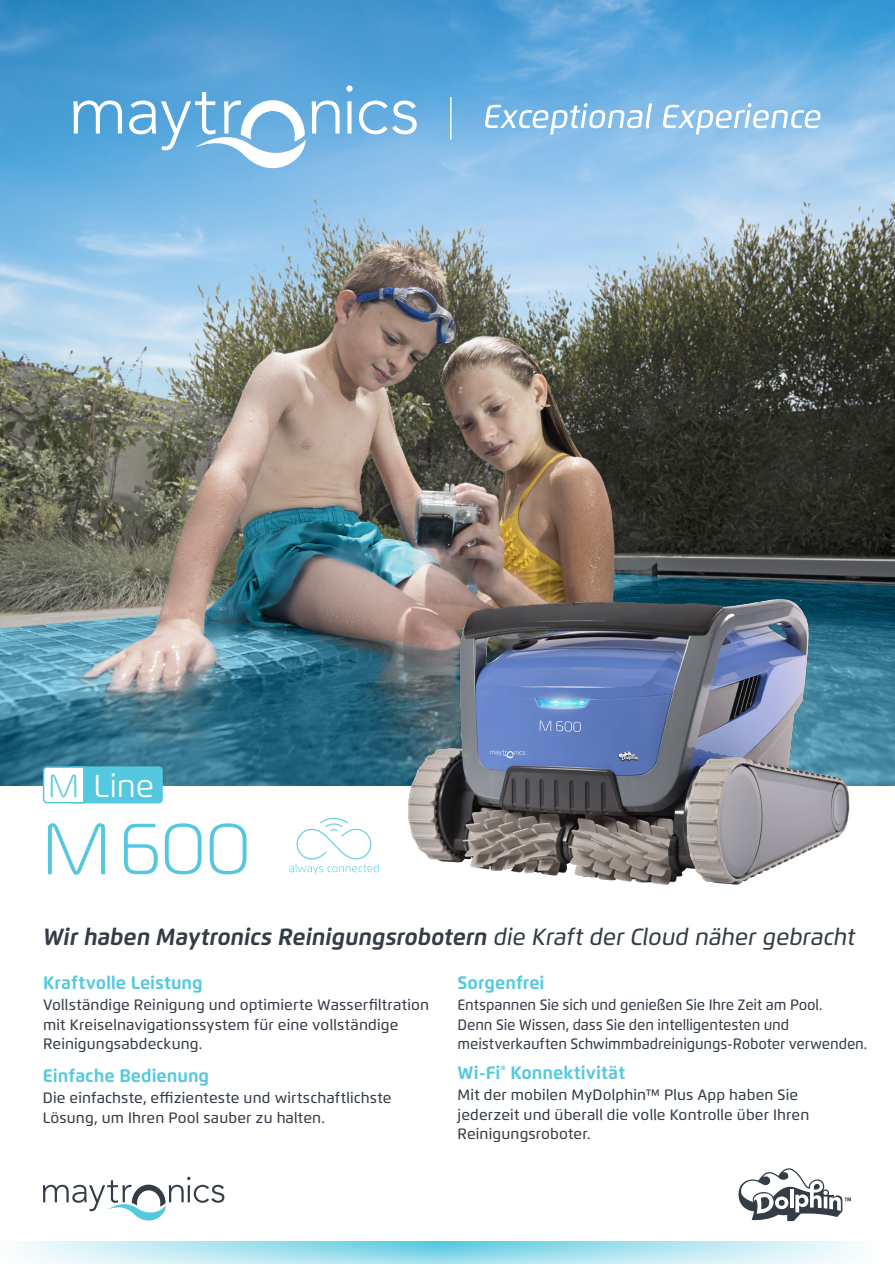
<style>
.page{position:relative;width:895px;height:1264px;background:#fff}
.page>*{position:absolute;margin:0;border:0;box-sizing:border-box;transform-origin:0 0}
.t1{font:300 72px "Magistral";color:#54c8df}
.t2{font:300 31.8px "Magistral";color:#54c8df}
.t3{font:31.65px "Flexo";color:#fff}
.t4{font:italic 700 23.4px "Flexo";letter-spacing:-.005em;color:#343d47}
.t5{font:700 18px "Flexo";color:#54c8df}
.t6{font:500 15px/19.5px "Flexo";letter-spacing:.01em;color:#343d47}
.t7{font:500 15px/19.5px "Flexo";letter-spacing:.01em;color:#343d47;scale:.95 1}
.t8{font:700 10.5px "Flexo";color:#54c8df}
.s1{font-weight:500}
</style>
<div class="page">
<svg style="left:16px;top:1241px;width:844px;height:23px;background:#b7e7f1"></svg>
<img style="left:0;top:0;width:895px;height:785px">
<img style="left:347px;top:532px;width:548px;height:353px">
<svg style="left:43px;top:1176px;width:181px;height:45px"></svg>
<svg style="left:738px;top:1168px;width:113px;height:53px"></svg>
<svg style="left:42px;top:765px;width:121px;height:39px"></svg>
<hr style="left:450px;top:97px;width:1px;height:43px;background:#fff">
<svg style="left:485px;top:103px;width:335px;height:31px"></svg>
<svg style="left:73px;top:101px;width:49px;height:33px"></svg>
<svg style="left:312px;top:101px;width:27px;height:33px"></svg>
<svg style="left:346px;top:85px;width:6px;height:49px"></svg>
<svg style="left:359px;top:101px;width:58px;height:33px"></svg>
<svg style="left:129px;top:92px;width:177px;height:78px"></svg>
<svg style="left:289px;top:818px;width:89px;height:56px"></svg>
<h2 class="t2" style="left:49px;top:766px;width:31px">M</h2>
<h3 class="t3" style="left:94px;top:766px;width:62px">Line</h3>
<h1 class="t1" style="left:43px;top:805px;width:209px">M600</h1>
<h3 class="t4" style="left:43px;top:922px;width:813px">Wir haben Maytronics Reinigungsrobotern <span class="s1">die Kraft der Cloud näher gebracht</span></h3>
<p class="t5" style="left:43px;top:971px;width:161px">Kraftvolle Leistung</p>
<p class="t6" style="left:43px;top:995px;width:387px">Vollständige Reinigung und optimierte Wasserfiltration mit Kreiselnavigationssystem für eine vollständige<br>Reinigungsabdeckung.</p>
<p class="t5" style="left:43px;top:1064px;width:168px">Einfache Bedienung</p>
<p class="t6" style="left:43px;top:1088px;width:350px">Die einfachste, effizienteste und wirtschaftlichste<br>Lösung, um Ihren Pool sauber zu halten.</p>
<p class="t5" style="left:457px;top:971px;width:88px">Sorgenfrei</p>
<p class="t7" style="left:457px;top:995px;width:433px">Entspannen Sie sich und genießen Sie Ihre Zeit am Pool.<br>Denn Sie Wissen, dass Sie den intelligentesten und meistverkauften Schwimmbadreinigungs-Roboter verwenden.</p>
<p class="t8" style="left:500px;top:1062px;width:7px">R</p>
<p class="t5" style="left:457px;top:1061px;width:44px">Wi-Fi</p>
<p class="t5" style="left:510px;top:1061px;width:116px">Konnektivität</p>
<p class="t6" style="left:457px;top:1085px;width:353px">Mit der mobilen MyDolphin™ Plus App haben Sie jederzeit und überall die volle Kontrolle über Ihren<br>Reinigungsroboter.</p>
</div>
